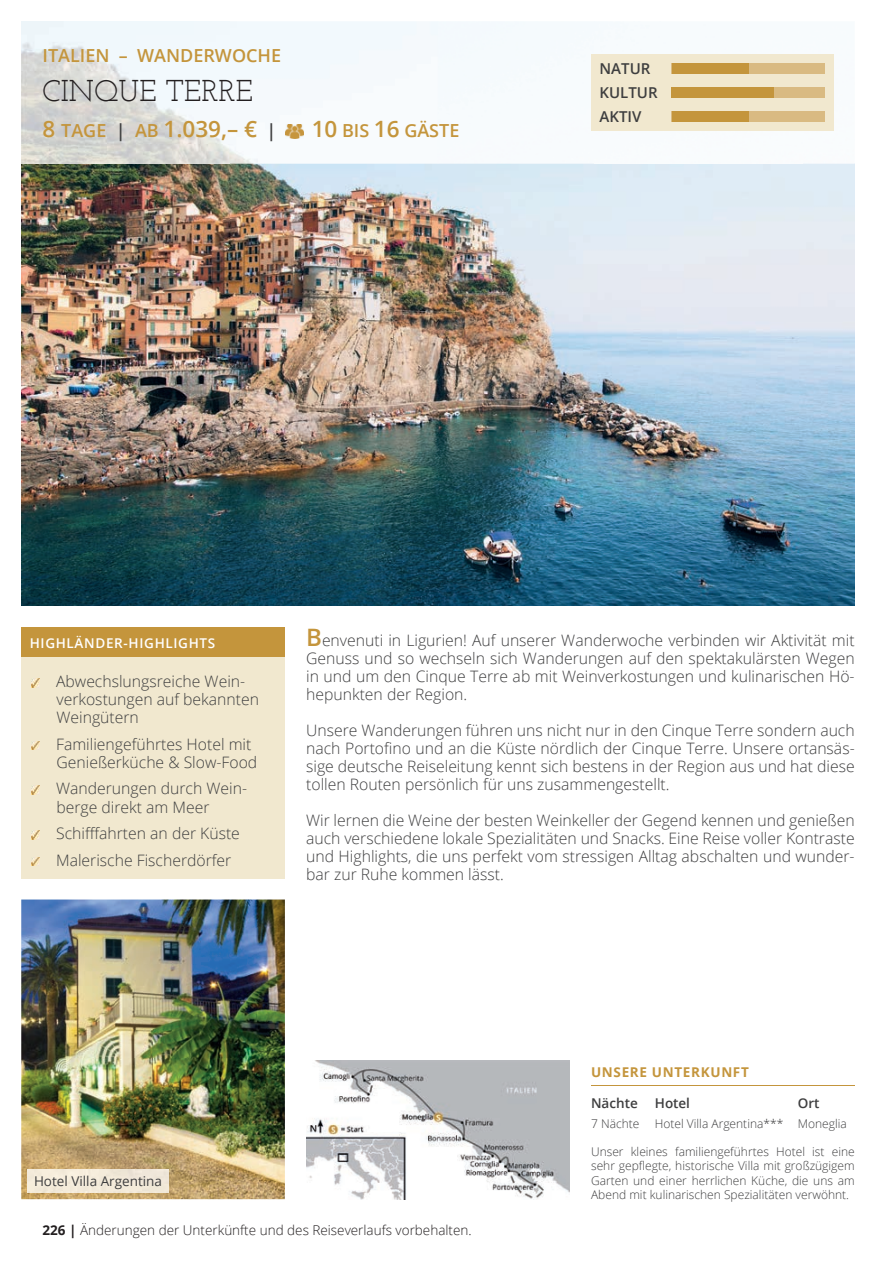
<style>
.page{position:relative;width:893px;height:1263px;background:#fff}
.page>*{position:absolute;margin:0;border:0;box-sizing:border-box;transform-origin:0 0}
.t1{font:30px "Josefin Slab";color:#231f20}
.t2{font:600 22.5px "Open Sans";color:#c4953c}
.t3{font:600 18px "Open Sans";color:#c4953c}
.t4{font:300 15.75px/18px "Open Sans";color:#3e3e3f}
.t5{font:600 15px/24px "Open Sans";color:#3e3e3f}
.t6{font:300 13.5px "Open Sans";color:#231f20}
.t7{font:600 13.5px "Open Sans";letter-spacing:.05em;color:#fff}
.t8{font:13.5px "Open Sans";color:#3e3e3f}
.t9{font:700 13.5px "Open Sans";letter-spacing:.05em;color:#c4953c}
.t10{font:600 13.5px "Open Sans";color:#3e3e3f}
.t11{font:300 12px/14.4px "Open Sans";color:#3e3e3f;text-align:justify}
.s1{font-size:18px}
.s2{font-size:18px;color:#3e3e3f}
.s3{font-size:22.5px}
.s4{font-weight:600;font-size:24px;color:#c4953c}
.s5{font-weight:700}
</style>
<div class="page">
<img style="left:21px;top:164px;width:834px;height:442px">
<img style="left:21px;top:21px;width:573px;height:143px">
<img style="left:286px;top:124px;width:17px;height:15px">
<img style="left:306px;top:1060px;width:264px;height:139px">
<div style="left:591px;top:54px;width:242px;height:77px;background:#f1e8cf"></div>
<div style="left:672px;top:111px;width:153px;height:11px;background:#d9ba82"></div>
<div style="left:672px;top:87px;width:153px;height:11px;background:#d9ba82"></div>
<div style="left:672px;top:63px;width:153px;height:11px;background:#d9ba82"></div>
<div style="left:672px;top:63px;width:76px;height:11px;background:#c4953c"></div>
<div style="left:672px;top:87px;width:102px;height:11px;background:#c4953c"></div>
<div style="left:672px;top:111px;width:76px;height:11px;background:#c4953c"></div>
<div style="left:21px;top:638px;width:264px;height:240px;background:#f1e8cf"></div>
<div style="left:21px;top:627px;width:264px;height:30px;background:#c4953c"></div>
<svg style="left:32px;top:679px;width:8px;height:8px"></svg>
<svg style="left:32px;top:741px;width:8px;height:9px"></svg>
<svg style="left:32px;top:786px;width:8px;height:8px"></svg>
<svg style="left:32px;top:830px;width:8px;height:9px"></svg>
<svg style="left:32px;top:857px;width:8px;height:8px"></svg>
<img style="left:21px;top:899px;width:264px;height:300px">
<hr style="left:591px;top:1085px;width:264px;height:1px;background:#c4953c">
<div style="left:28px;top:1170px;width:140px;height:23px;background:#f3eada"></div>
<p class="t3" style="left:43px;top:43px;width:240px">ITALIEN – WANDERWOCHE</p>
<h1 class="t1" style="left:43px;top:73px;width:212px">CINQUE TERRE</h1>
<h2 class="t2" style="left:43px;top:113px;width:235px">8 <span class="s1">TAGE</span> <span class="s2">|</span> <span class="s1">AB</span> 1.039,– € <span class="s2">|</span></h2>
<p class="t3" style="left:312px;top:118px;width:149px"><span class="s3">10</span> BIS <span class="s3">16</span> GÄSTE</p>
<p class="t5" style="left:600px;top:56px;width:60px">NATUR<br>KULTUR<br>AKTIV</p>
<p class="t7" style="left:30px;top:634px;width:187px">HIGHLÄNDER-HIGHLIGHTS</p>
<p class="t4" style="left:56px;top:672px;width:204px">Abwechslungsreiche Wein&shy;verkostungen auf bekannten<br>Weingütern</p>
<p class="t4" style="left:56px;top:735px;width:203px">Familiengeführtes Hotel mit<br>Genießerküche &amp; Slow-Food</p>
<p class="t4" style="left:56px;top:779px;width:192px">Wanderungen durch Wein&shy;berge direkt am Meer</p>
<p class="t4" style="left:56px;top:819px;width:185px;line-height:26.5px">Schifffahrten an der Küste<br>Malerische Fischerdörfer</p>
<p class="t4" style="left:306px;top:630px;width:550px;text-align:justify"><span class="s4">B</span>envenuti in Ligurien! Auf unserer Wanderwoche verbinden wir Aktivität mit Genuss und so wechseln sich Wanderungen auf den spektakulärsten Wegen in und um den Cinque Terre ab mit Weinverkostungen und kulinarischen Hö&shy;hepunkten der Region.</p>
<p class="t4" style="left:306px;top:720px;width:550px;text-align:justify">Unsere Wanderungen führen uns nicht nur in den Cinque Terre sondern auch nach Portofino und an die Küste nördlich der Cinque Terre. Unsere ortansäs&shy;sige deutsche Reiseleitung kennt sich bestens in der Region aus und hat diese tollen Routen persönlich für uns zusammengestellt.</p>
<p class="t4" style="left:306px;top:810px;width:550px;text-align:justify">Wir lernen die Weine der besten Weinkeller der Gegend kennen und genießen auch verschiedene lokale Spezialitäten und Snacks. Eine Reise voller Kontraste und Highlights, die uns perfekt vom stressigen Alltag abschalten und wunder&shy;bar zur Ruhe kommen lässt.</p>
<p class="t8" style="left:34px;top:1172px;width:129px">Hotel Villa Argentina</p>
<p class="t9" style="left:591px;top:1062px;width:159px">UNSERE UNTERKUNFT</p>
<p class="t10" style="left:591px;top:1093px;width:48px">Nächte</p>
<p class="t10" style="left:655px;top:1093px;width:37px">Hotel</p>
<p class="t10" style="left:798px;top:1093px;width:23px">Ort</p>
<p class="t11" style="left:591px;top:1116px;width:50px">7 Nächte</p>
<p class="t11" style="left:655px;top:1116px;width:193px">Hotel Villa Argentina*** Moneglia</p>
<p class="t11" style="left:591px;top:1144px;width:265px">Unser kleines familiengeführtes Hotel ist eine sehr gepflegte, historische Villa mit großzügigem Garten und einer herrlichen Küche, die uns am Abend mit kulinarischen Spezialitäten verwöhnt.</p>
<p class="t6" style="left:43px;top:1221px;width:431px"><span class="s5">226 |</span> Änderungen der Unterkünfte und des Reiseverlaufs vorbehalten.</p>
</div>
